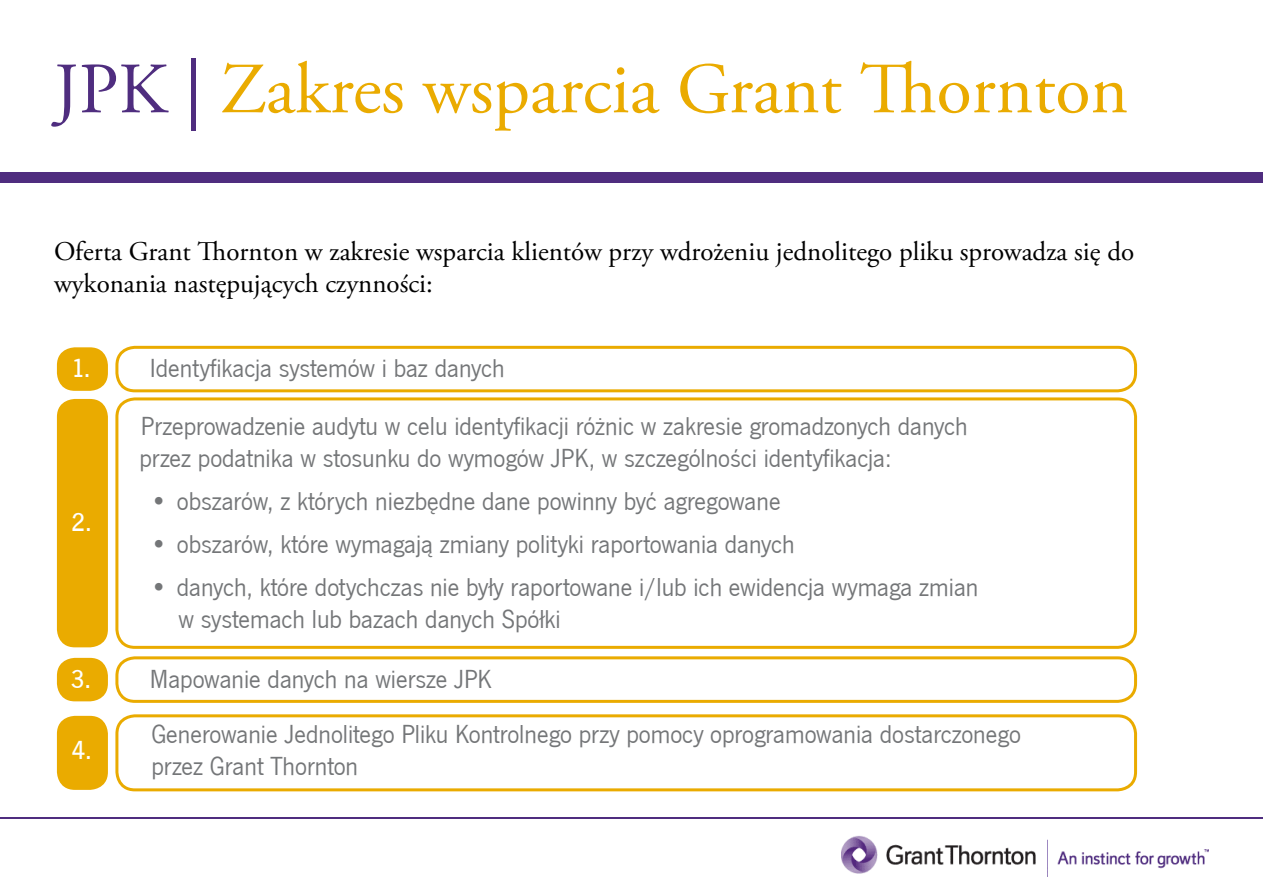
<style>
.page{position:relative;width:1263px;height:893px;background:#fff}
.page>*{position:absolute;margin:0;border:0;box-sizing:border-box;transform-origin:0 0}
.t1{font:72px "Adobe Garamond Pro";color:#eaab00}
.t2{font:27px/57.6px "News Got TCE";color:#747678}
.t3{font:27px/32.4px "Adobe Garamond Pro";color:#000}
.t4{font:500 27px "News Got TCE";color:#fff}
.s1{color:#4f2d7f}
</style>
<div class="page">
<img style="left:841px;top:835px;width:367px;height:41px">
<div style="left:0;top:172px;width:1263px;height:11px;background:#4f2d7f"></div>
<hr style="left:0;top:817px;width:1263px;height:2px;background:#4f2d7f">
<div style="left:115px;top:346px;width:1022px;height:46px;border:3px solid #eaab00;border-radius:18px"></div>
<div style="left:115px;top:397px;width:1022px;height:252px;border:3px solid #eaab00;border-radius:18px"></div>
<div style="left:115px;top:656px;width:1022px;height:47px;border:3px solid #eaab00;border-radius:18px"></div>
<div style="left:115px;top:714px;width:1022px;height:77px;border:3px solid #eaab00;border-radius:18px"></div>
<div style="left:57px;top:347px;width:51px;height:44px;background:#eaab00;border-radius:18px"></div>
<div style="left:57px;top:399px;width:51px;height:248px;background:#eaab00;border-radius:18px"></div>
<div style="left:57px;top:658px;width:51px;height:43px;background:#eaab00;border-radius:18px"></div>
<div style="left:57px;top:716px;width:51px;height:74px;background:#eaab00;border-radius:18px"></div>
<h1 class="t1" style="left:54px;top:46px;width:1076px"><span class="s1">JPK |</span> Zakres wsparcia Grant Thornton</h1>
<p class="t3" style="left:54px;top:236px;width:1082px">Oferta Grant Thornton w zakresie wsparcia klientów przy wdrożeniu jednolitego pliku sprowadza się do wykonania następujących czynności:</p>
<p class="t4" style="left:71px;top:353px;width:21px">1.</p>
<p class="t4" style="left:72px;top:508px;width:22px">2.</p>
<p class="t4" style="left:71px;top:664px;width:22px">3.</p>
<p class="t4" style="left:72px;top:735px;width:22px">4.</p>
<p class="t2" style="left:141px;top:340px;width:828px;text-indent:9px">Identyfikacja systemów i baz danych<br>Przeprowadzenie audytu w celu identyfikacji różnic w zakresie gromadzonych danych</p>
<p class="t2" style="left:139px;top:430px;width:754px">przez podatnika w stosunku do wymogów JPK, w szczególności identyfikacja:</p>
<p class="t2" style="left:150px;top:473px;width:632px">• obszarów, z których niezbędne dane powinny być agregowane</p>
<p class="t2" style="left:150px;top:516px;width:646px">• obszarów, które wymagają zmiany polityki raportowania danych</p>
<p class="t2" style="left:178px;top:571px;width:802px;line-height:32.4px;text-indent:-29px">• danych, które dotychczas nie były raportowane i/lub ich ewidencja wymaga zmian w systemach lub bazach danych Spółki</p>
<p class="t2" style="left:150px;top:652px;width:872px;line-height:55.1px">Mapowanie danych na wiersze JPK<br>Generowanie Jednolitego Pliku Kontrolnego przy pomocy oprogramowania dostarczonego</p>
<p class="t2" style="left:151px;top:738px;width:208px">przez Grant Thornton</p>
</div>
